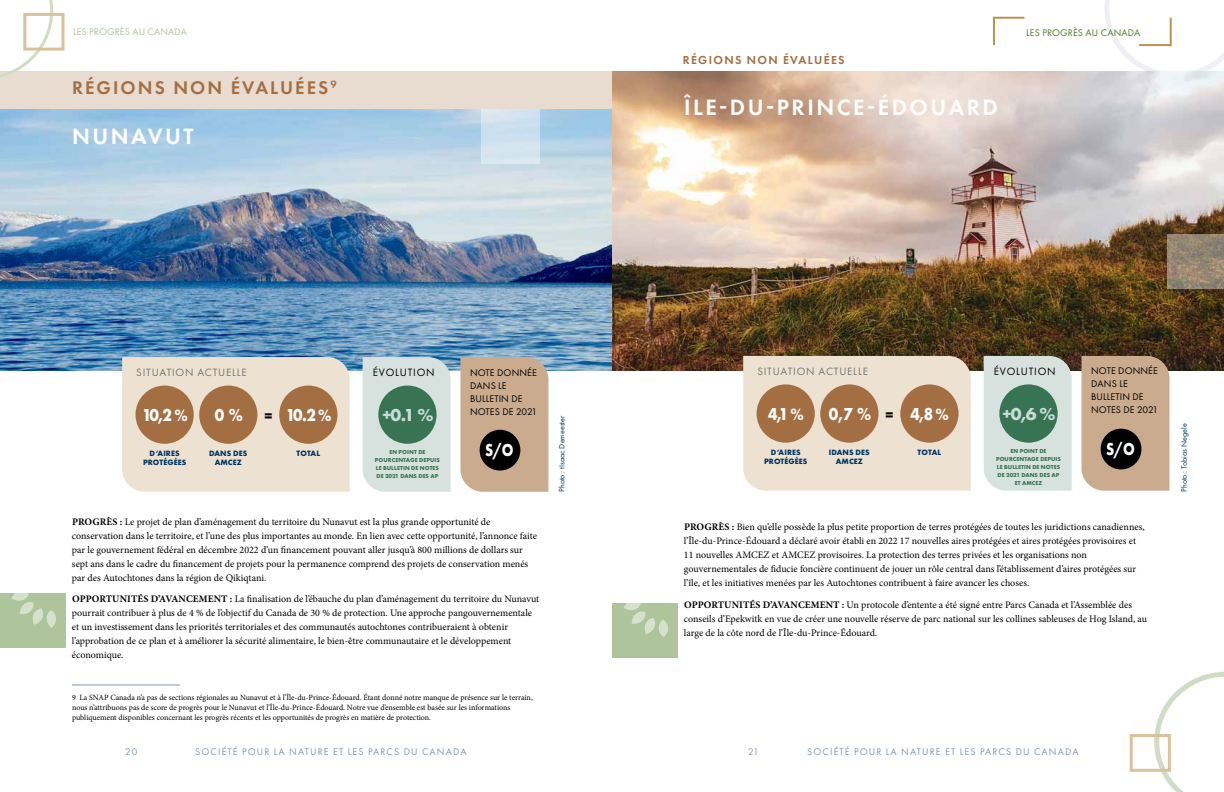
<style>
.page{position:relative;width:1224px;height:792px;background:#fff}
.page>*{position:absolute;margin:0;border:0;box-sizing:border-box;transform-origin:0 0}
.t1{font:600 23px "Futura PT";letter-spacing:.11em;color:#fff}
.t2{font:600 19px "Futura PT";letter-spacing:.11em;color:#a36f42}
.t3{font:700 18px "Futura PT";color:#fff;scale:.88 1}
.t4{font:700 18px "Futura PT";color:#c9ddda}
.t5{font:700 18px "Futura PT";color:#fff;scale:.8 1}
.t6{font:600 12px "Futura PT";letter-spacing:.11em;color:#a36f42}
.t7{font:11px "Futura PT";letter-spacing:.07em;color:#737577}
.t8{font:11px "Futura PT";letter-spacing:.07em;color:#000}
.t9{font:10px/14px "Minion Pro";color:#000}
.t10{font:10px "Futura PT";letter-spacing:.11em;color:#8295b3}
.t11{font:10px/13px "Futura PT";letter-spacing:.01em;color:#000}
.t12{font:10px "Futura PT";letter-spacing:.01em;color:#aec49a}
.t13{font:10px "Futura PT";letter-spacing:.01em;color:#4b7d27}
.t14{font:8px/10px "Minion Pro";color:#000}
.t15{font:700 8px/9px "Futura PT";letter-spacing:.01em;color:#003560;text-align:center}
.t16{font:8px "Futura PT";color:#003560}
.t17{font:700 6px/8px "Futura PT";letter-spacing:.01em;color:#387454;text-align:center}
.s1{font-size:17px}
.s2{color:#000}
.s3{font-weight:700}
</style>
<div class="page">
<img style="left:612px;top:72px;width:612px;height:298px">
<svg style="left:1168px;top:234px;width:56px;height:55px;background:#948672"></svg>
<img style="left:0;top:109px;width:612px;height:262px">
<div style="left:122px;top:357px;width:228px;height:135px;background:#ede2d1"></div>
<div style="left:743px;top:356px;width:228px;height:135px;background:#ede2d1"></div>
<div style="left:363px;top:357px;width:88px;height:135px;background:#d7e2df"></div>
<div style="left:984px;top:356px;width:88px;height:135px;background:#d7e2df"></div>
<div style="left:460px;top:357px;width:88px;height:135px;background:#caab8e"></div>
<div style="left:1081px;top:356px;width:89px;height:135px;background:#caab8e"></div>
<div style="left:136px;top:386px;width:58px;height:58px;background:#a36f42;border-radius:50%"></div>
<div style="left:757px;top:384px;width:58px;height:59px;background:#a36f42;border-radius:50%"></div>
<div style="left:279px;top:386px;width:58px;height:58px;background:#a36f42;border-radius:50%"></div>
<div style="left:900px;top:384px;width:59px;height:59px;background:#a36f42;border-radius:50%"></div>
<div style="left:199px;top:386px;width:58px;height:58px;background:#a36f42;border-radius:50%"></div>
<div style="left:820px;top:384px;width:59px;height:59px;background:#a36f42;border-radius:50%"></div>
<div style="left:378px;top:386px;width:59px;height:58px;background:#387454;border-radius:50%"></div>
<div style="left:999px;top:384px;width:59px;height:59px;background:#387454;border-radius:50%"></div>
<div style="left:480px;top:430px;width:40px;height:41px;background:#000;border-radius:50%"></div>
<div style="left:1101px;top:429px;width:40px;height:40px;background:#000;border-radius:50%"></div>
<div style="left:0;top:71px;width:612px;height:38px;background:#e8dcd0"></div>
<div style="left:482px;top:109px;width:58px;height:55px;background:#d2e3ef"></div>
<hr style="left:72px;top:685px;width:108px;height:1px;background:#8295b3">
<div style="left:612px;top:603px;width:66px;height:55px;background:#aec49a"></div>
<svg style="left:623px;top:603px;width:45px;height:35px"></svg>
<div style="left:0;top:593px;width:66px;height:55px;background:#aec49a"></div>
<svg style="left:12px;top:593px;width:44px;height:35px"></svg>
<svg style="left:0;top:0;width:53px;height:78px"></svg>
<svg style="left:1154px;top:672px;width:70px;height:120px"></svg>
<svg style="left:993px;top:16px;width:32px;height:30px"></svg>
<svg style="left:1104px;top:0;width:120px;height:78px"></svg>
<div style="left:23px;top:13px;width:41px;height:38px;border:3px solid #d9c19c"></div>
<div style="left:1130px;top:734px;width:41px;height:38px;border:3px solid #d9c19c"></div>
<p class="t12" style="left:73px;top:26px;width:116px">LES PROGRÈS AU CANADA</p>
<p class="t13" style="left:1026px;top:27px;width:116px">LES PROGRÈS AU CANADA</p>
<h2 class="t2" style="left:72px;top:76px;width:266px">RÉGIONS NON ÉVALUÉES<sup>9</sup></h2>
<h1 class="t1" style="left:72px;top:122px;width:123px">NUNAVUT</h1>
<p class="t6" style="left:683px;top:53px;width:163px">RÉGIONS NON ÉVALUÉES</p>
<h1 class="t1" style="left:684px;top:93px;width:315px">ÎLE-DU-PRINCE-ÉDOUARD</h1>
<p class="t7" style="left:136px;top:366px;width:112px">SITUATION ACTUELLE</p>
<p class="t8" style="left:373px;top:366px;width:63px">ÉVOLUTION</p>
<p class="t11" style="left:470px;top:366px;width:68px">NOTE DONNÉE</p>
<p class="t7" style="left:757px;top:365px;width:112px">SITUATION ACTUELLE</p>
<p class="t8" style="left:994px;top:365px;width:63px">ÉVOLUTION</p>
<p class="t11" style="left:470px;top:379px;width:68px">DANS LE<br>BULLETIN DE<br>NOTES DE 2021</p>
<p class="t11" style="left:1091px;top:365px;width:68px">NOTE DONNÉE<br>DANS LE<br>BULLETIN DE<br>NOTES DE 2021</p>
<h3 class="t3" style="left:142px;top:404px;width:54px">10,2 <span class="s1">%</span></h3>
<h3 class="t3" style="left:215px;top:404px;width:134px">0 % <span class="s2">=</span> 10.2 <span class="s1">%</span></h3>
<h3 class="t4" style="left:382px;top:404px;width:53px">+0.1 %</h3>
<h3 class="t3" style="left:768px;top:403px;width:42px">4,1 <span class="s1">%</span></h3>
<h3 class="t3" style="left:829px;top:403px;width:138px">0,7 % <span class="s2">=</span> 4,8 <span class="s1">%</span></h3>
<h3 class="t4" style="left:1003px;top:403px;width:54px">+0,6 %</h3>
<h3 class="t5" style="left:485px;top:438px;width:37px">S/O</h3>
<h3 class="t5" style="left:1106px;top:437px;width:37px">S/O</h3>
<p class="t16" style="left:557px;top:492px;width:78px;rotate:-90deg">Photo : tIsaac Demeester</p>
<p class="t16" style="left:1179px;top:492px;width:70px;rotate:-90deg">Photo : Tobias Negele</p>
<p class="t17" style="left:375px;top:448px;width:66px">EN POINT DE<br>POURCENTAGE DEPUIS<br>LE BULLETIN DE NOTES<br>DE 2021 DANS DES AP</p>
<p class="t17" style="left:996px;top:447px;width:66px">EN POINT DE<br>POURCENTAGE DEPUIS<br>LE BULLETIN DE NOTES<br>DE 2021 DANS DES AP<br>ET AMCEZ</p>
<p class="t15" style="left:143px;top:448px;width:45px">D’AIRES<br>PROTÉGÉES</p>
<p class="t15" style="left:764px;top:447px;width:45px">D’AIRES<br>PROTÉGÉES</p>
<p class="t15" style="left:209px;top:448px;width:40px">DANS DES</p>
<p class="t15" style="left:297px;top:448px;width:25px">TOTAL</p>
<p class="t15" style="left:918px;top:447px;width:25px">TOTAL</p>
<p class="t15" style="left:215px;top:457px;width:28px">AMCEZ</p>
<p class="t15" style="left:829px;top:447px;width:42px">IDANS DES<br>AMCEZ</p>
<p class="t9" style="left:72px;top:515px;width:467px"><span class="s3">PROGRÈS :</span> Le projet de plan d’aménagement du territoire du Nunavut est la plus grande opportunité de conservation dans le territoire, et l’une des plus importantes au monde. En lien avec cette opportunité, l’annonce faite par le gouvernement fédéral en décembre 2022 d’un financement pouvant aller jusqu’à 800 millions de dollars sur sept ans dans le cadre du financement de projets pour la permanence comprend des projets de conservation menés par des Autochtones dans la région de Qikiqtani.</p>
<p class="t9" style="left:72px;top:592px;width:469px"><span class="s3">OPPORTUNITÉS D’AVANCEMENT :</span> La finalisation de l’ébauche du plan d’aménagement du territoire du Nunavut pourrait contribuer à plus de 4 % de l’objectif du Canada de 30 % de protection. Une approche pangouvernementale et un investissement dans les priorités territoriales et des communautés autochtones contribueraient à obtenir l’approbation de ce plan et à améliorer la sécurité alimentaire, le bien-être communautaire et le développement économique.</p>
<p class="t14" style="left:72px;top:692px;width:462px">9 La SNAP Canada n’a pas de sections régionales au Nunavut et à l’Île-du-Prince-Édouard. Étant donné notre manque de présence sur le terrain, nous n’attribuons pas de score de progrès pour le Nunavut et l’Île-du-Prince-Édouard. Notre vue d’ensemble est basée sur les informations publiquement disponibles concernant les progrès récents et les opportunités de progrès en matière de protection.</p>
<p class="t9" style="left:684px;top:520px;width:462px"><span class="s3">PROGRÈS :</span> Bien qu’elle possède la plus petite proportion de terres protégées de toutes les juridictions canadiennes, l’Île-du-Prince-Édouard a déclaré avoir établi en 2022 17 nouvelles aires protégées et aires protégées provisoires et 11 nouvelles AMCEZ et AMCEZ provisoires. La protection des terres privées et les organisations non gouvernementales de fiducie foncière continuent de jouer un rôle central dans l’établissement d’aires protégées sur l’île, et les initiatives menées par les Autochtones contribuent à faire avancer les choses.</p>
<p class="t9" style="left:684px;top:597px;width:465px"><span class="s3">OPPORTUNITÉS D’AVANCEMENT :</span> Un protocole d’entente a été signé entre Parcs Canada et l’Assemblée des conseils d’Epekwitk en vue de créer une nouvelle réserve de parc national sur les collines sableuses de Hog Island, au large de la côte nord de l’Île-du-Prince-Édouard.</p>
<p class="t10" style="left:125px;top:745px;width:14px">20</p>
<p class="t10" style="left:195px;top:745px;width:273px">SOCIÉTÉ POUR LA NATURE ET LES PARCS DU CANADA</p>
<p class="t10" style="left:748px;top:745px;width:12px">21</p>
<p class="t10" style="left:807px;top:745px;width:273px">SOCIÉTÉ POUR LA NATURE ET LES PARCS DU CANADA</p>
</div>
